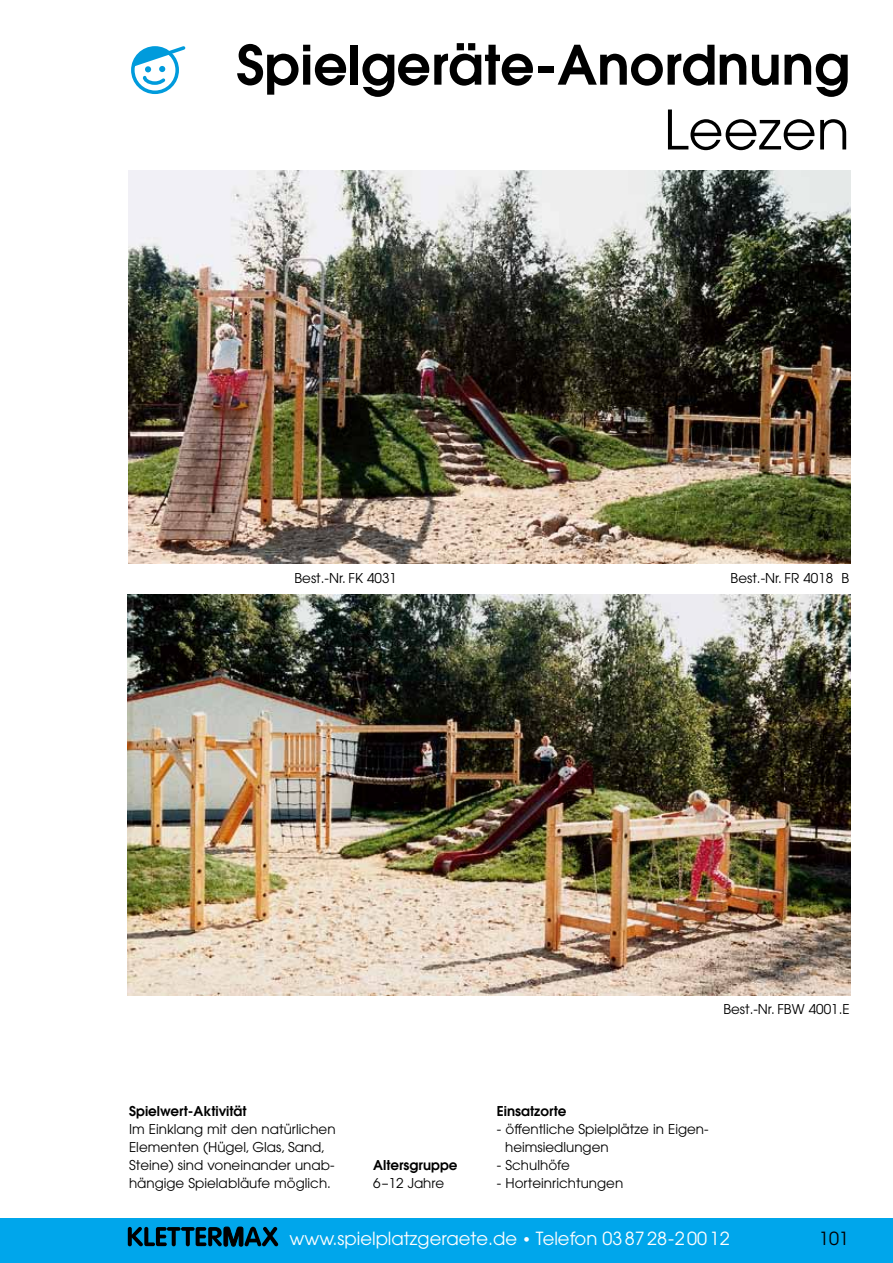
<style>
.page{position:relative;width:893px;height:1263px;background:#fff}
.page>*{position:absolute;margin:0;border:0;box-sizing:border-box;transform-origin:0 0}
.t1{font:600 54px "Avant Garde";color:#000}
.t2{font:54px "Avant Garde";color:#000}
.t3{font:18px "Avant Garde";color:#fff}
.t4{font:18px "Avant Garde";color:#000}
.t5{font:13.5px/18px "Avant Garde";color:#000}
.t6{font:600 13.5px "Avant Garde";color:#000}
.s1{font-size:15px}
</style>
<div class="page">
<div style="left:0;top:1218px;width:893px;height:45px;background:#00a6eb"></div>
<svg style="left:128px;top:1227px;width:150px;height:19px"></svg>
<div style="left:131px;top:46px;width:48px;height:48px;border:4px solid #009bdc;border-radius:50%"></div>
<svg style="left:131px;top:46px;width:55px;height:41px"></svg>
<img style="left:128px;top:170px;width:722px;height:393px">
<img style="left:128px;top:595px;width:722px;height:400px">
<h1 class="t1" style="left:236px;top:30px;width:615px">Spielgeräte-Anordnung</h1>
<h1 class="t2" style="left:663px;top:98px;width:188px">Leezen</h1>
<p class="t5" style="left:294px;top:569px;width:104px">Best.-Nr. FK 4031</p>
<p class="t5" style="left:731px;top:569px;width:120px">Best.-Nr. FR 4018 B</p>
<p class="t6" style="left:129px;top:1102px;width:119px">Spielwert-Aktivität</p>
<p class="t5" style="left:129px;top:1120px;width:208px">Im Einklang mit den natürlichen<br>Elementen (Hügel, Glas, Sand,<br>Steine) sind voneinander unab&shy;hängige Spielabläufe möglich.</p>
<p class="t6" style="left:373px;top:1156px;width:86px">Altersgruppe</p>
<p class="t5" style="left:373px;top:1174px;width:73px">6–12 Jahre</p>
<p class="t5" style="left:723px;top:1000px;width:128px">Best.-Nr. FBW 4001.E</p>
<p class="t6" style="left:497px;top:1102px;width:71px">Einsatzorte</p>
<p class="t5" style="left:505px;top:1120px;width:205px;text-indent:-8px">- öffentliche Spielplätze in Eigen&shy;heimsiedlungen</p>
<p class="t5" style="left:497px;top:1156px;width:75px">- Schulhöfe</p>
<p class="t5" style="left:497px;top:1174px;width:128px">- Horteinrichtungen</p>
<h2 class="t3" style="left:289px;top:1228px;width:442px">www.spielplatzgeraete.de <span class="s1">•</span> Telefon 03 8728-20012</h2>
<h2 class="t4" style="left:819px;top:1228px;width:31px">101</h2>
</div>
